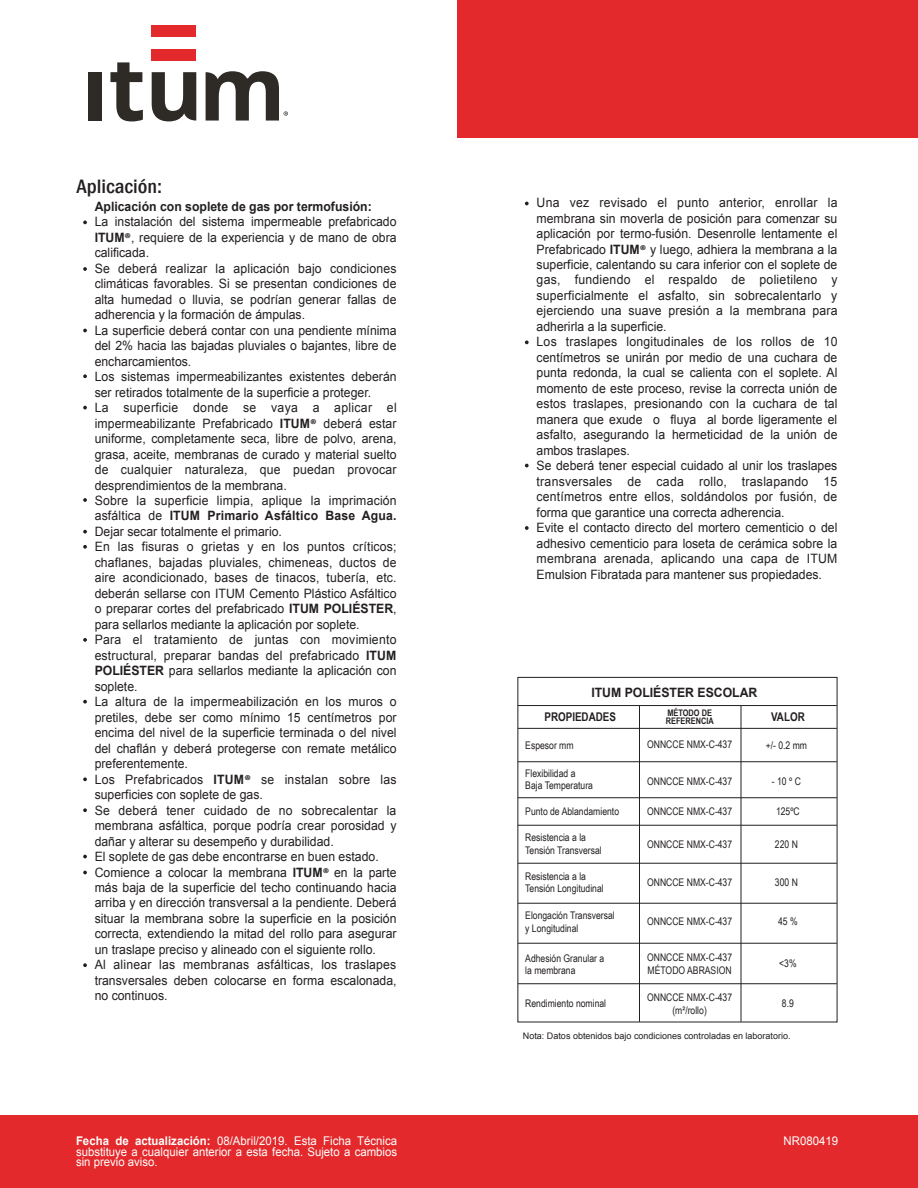
<style>
.page{position:relative;width:918px;height:1188px;background:#fff}
.page>*{position:absolute;margin:0;border:0;box-sizing:border-box;transform-origin:0 0}
.t1{font:500 condensed 19.95px "Franklin Gothic";color:#231f20;scale:1.05 1}
.t2{font:12.9px/15.5px "Arial";color:#231f20;scale:.95 1}
.t3{font:700 12.9px "Arial";color:#231f20;scale:.95 1}
.t4{font:12px/10.5px "Arial";color:#fff;text-align:justify;scale:.95 1}
.t5{font:700 12px "Arial Narrow";color:#231f20}
.t6{font:10.5px/12.6px "Arial Narrow";color:#231f20}
.t7{font:9px "Arial";color:#231f20}
.t8{font:700 9px/7.5px "Arial Narrow";color:#231f20}
.s1{font-weight:700}
.s2{font-family:"Calibri";font-weight:700}
</style>
<div class="page">
<div style="left:458px;top:0;width:460px;height:138px;background:#e3292b"></div>
<div style="left:0;top:1115px;width:918px;height:73px;background:#e3292b"></div>
<svg style="left:110px;top:62px;width:33px;height:59px"></svg>
<div style="left:152px;top:49px;width:44px;height:12px;background:#e3292b"></div>
<div style="left:152px;top:26px;width:44px;height:11px;background:#e3292b"></div>
<div style="left:88px;top:72px;width:13px;height:49px;background:#2e2a25"></div>
<svg style="left:152px;top:72px;width:44px;height:49px"></svg>
<svg style="left:206px;top:71px;width:82px;height:50px"></svg>
<hr style="left:518px;top:705px;width:319px;height:1px;background:#231f20">
<hr style="left:518px;top:728px;width:319px;height:1px;background:#231f20">
<hr style="left:518px;top:761px;width:319px;height:1px;background:#231f20">
<hr style="left:518px;top:797px;width:319px;height:1px;background:#231f20">
<hr style="left:518px;top:825px;width:319px;height:1px;background:#231f20">
<hr style="left:518px;top:863px;width:319px;height:1px;background:#231f20">
<hr style="left:518px;top:903px;width:319px;height:1px;background:#231f20">
<hr style="left:518px;top:943px;width:319px;height:1px;background:#231f20">
<hr style="left:518px;top:983px;width:319px;height:1px;background:#231f20">
<hr style="left:639px;top:706px;width:1px;height:316px;background:#231f20">
<hr style="left:741px;top:706px;width:1px;height:316px;background:#231f20">
<svg style="left:83px;top:220px;width:4px;height:4px"></svg>
<svg style="left:525px;top:202px;width:4px;height:3px"></svg>
<svg style="left:525px;top:340px;width:4px;height:4px"></svg>
<svg style="left:525px;top:464px;width:4px;height:3px"></svg>
<svg style="left:525px;top:526px;width:4px;height:4px"></svg>
<svg style="left:83px;top:267px;width:4px;height:4px"></svg>
<svg style="left:83px;top:329px;width:4px;height:3px"></svg>
<svg style="left:83px;top:374px;width:4px;height:4px"></svg>
<svg style="left:83px;top:406px;width:4px;height:4px"></svg>
<svg style="left:83px;top:498px;width:4px;height:4px"></svg>
<svg style="left:83px;top:530px;width:4px;height:4px"></svg>
<svg style="left:83px;top:545px;width:4px;height:4px"></svg>
<svg style="left:83px;top:638px;width:4px;height:4px"></svg>
<svg style="left:83px;top:700px;width:4px;height:4px"></svg>
<svg style="left:83px;top:777px;width:4px;height:4px"></svg>
<svg style="left:83px;top:808px;width:4px;height:4px"></svg>
<svg style="left:83px;top:871px;width:4px;height:3px"></svg>
<svg style="left:83px;top:855px;width:4px;height:3px"></svg>
<svg style="left:83px;top:963px;width:4px;height:4px"></svg>
<h1 class="t1" style="left:77px;top:173px;width:83px">Aplicación:</h1>
<p class="t3" style="left:95px;top:198px;width:293px">Aplicación con soplete de gas por termofusión:</p>
<p class="t2" style="left:95px;top:214px;width:319px">La instalación del sistema impermeable prefabricado <span class="s1">ITUM</span><span class="s2">®</span>, requiere de la experiencia y de mano de obra calificada.<br>Se deberá realizar la aplicación bajo condiciones climáticas favorables. Si se presentan condiciones de alta humedad o lluvia, se podrían generar fallas de adherencia y la formación de ámpulas.<br>La superficie deberá contar con una pendiente mínima del 2% hacia las bajadas pluviales o bajantes, libre de encharcamientos.<br>Los sistemas impermeabilizantes existentes deberán ser retirados totalmente de la superficie a proteger.<br>La superficie donde se vaya a aplicar el impermeabilizante Prefabricado <span class="s1">ITUM</span><span class="s2">®</span> deberá estar uniforme, completamente seca, libre de polvo, arena, grasa, aceite, membranas de curado y material suelto de cualquier naturaleza, que puedan provocar desprendimientos de la membrana.<br>Sobre la superficie limpia, aplique la imprimación asfáltica de <span class="s1">ITUM Primario Asfáltico Base Agua.<br></span>Dejar secar totalmente el primario.<br>En las fisuras o grietas y en los puntos críticos; chaflanes, bajadas pluviales, chimeneas, ductos de aire acondicionado, bases de tinacos, tubería, etc. deberán sellarse con ITUM Cemento Plástico Asfáltico o preparar cortes del prefabricado <span class="s1">ITUM POLIÉSTER</span>, para sellarlos mediante la aplicación por soplete.<br>Para el tratamiento de juntas con movimiento estructural, preparar bandas del prefabricado <span class="s1">ITUM POLIÉSTER</span> para sellarlos mediante la aplicación con soplete.<br>La altura de la impermeabilización en los muros o pretiles, debe ser como mínimo 15 centímetros por encima del nivel de la superficie terminada o del nivel del chaflán y deberá protegerse con remate metálico preferentemente.<br>Los Prefabricados <span class="s1">ITUM</span><span class="s2">®</span> se instalan sobre las superficies con soplete de gas.<br>Se deberá tener cuidado de no sobrecalentar la membrana asfáltica, porque podría crear porosidad y dañar y alterar su desempeño y durabilidad.<br>El soplete de gas debe encontrarse en buen estado.<br>Comience a colocar la membrana <span class="s1">ITUM</span><span class="s2">®</span> en la parte más baja de la superficie del techo continuando hacia arriba y en dirección transversal a la pendiente. Deberá situar la membrana sobre la superficie en la posición correcta, extendiendo la mitad del rollo para asegurar un traslape preciso y alineado con el siguiente rollo.<br>Al alinear las membranas asfálticas, los traslapes transversales deben colocarse en forma escalonada, no continuos.</p>
<p class="t2" style="left:537px;top:195px;width:318px">Una vez revisado el punto anterior, enrollar la membrana sin moverla de posición para comenzar su aplicación por termo-fusión. Desenrolle lentamente el Prefabricado <span class="s1">ITUM</span><span class="s2">®</span> y luego, adhiera la membrana a la superficie, calentando su cara inferior con el soplete de gas, fundiendo el respaldo de polietileno y superficialmente el asfalto, sin sobrecalentarlo y ejerciendo una suave presión a la membrana para adherirla a la superficie.<br>Los traslapes longitudinales de los rollos de 10 centímetros se unirán por medio de una cuchara de punta redonda, la cual se calienta con el soplete. Al momento de este proceso, revise la correcta unión de estos traslapes, presionando con la cuchara de tal manera que exude o fluya al borde ligeramente el asfalto, asegurando la hermeticidad de la unión de ambos traslapes.<br>Se deberá tener especial cuidado al unir los traslapes transversales de cada rollo, traslapando 15 centímetros entre ellos, soldándolos por fusión, de forma que garantice una correcta adherencia.<br>Evite el contacto directo del mortero cementicio o del adhesivo cementicio para loseta de cerámica sobre la membrana arenada, aplicando una capa de ITUM Emulsion Fibratada para mantener sus propiedades.</p>
<p class="t3" style="left:591px;top:684px;width:176px">ITUM POLIÉSTER ESCOLAR</p>
<p class="t8" style="left:666px;top:709px;width:49px">MÉTODO DE<br>REFERENCIA</p>
<p class="t5" style="left:544px;top:707px;width:73px">PROPIEDADES</p>
<p class="t5" style="left:771px;top:707px;width:35px">VALOR</p>
<p class="t6" style="left:525px;top:738px;width:50px">Espesor mm</p>
<p class="t6" style="left:647px;top:738px;width:87px">ONNCCE NMX-C-437</p>
<p class="t6" style="left:766px;top:738px;width:43px">+/- 0.2 mm</p>
<p class="t6" style="left:525px;top:766px;width:69px">Flexibilidad a<br>Baja Temperatura</p>
<p class="t6" style="left:525px;top:805px;width:95px">Punto de Ablandamiento</p>
<p class="t6" style="left:525px;top:831px;width:78px">Resistencia a la<br>Tensión Transversal</p>
<p class="t6" style="left:525px;top:869px;width:80px">Resistencia a la<br>Tensión Longitudinal</p>
<p class="t6" style="left:525px;top:909px;width:91px">Elongación Transversal y Longitudinal</p>
<p class="t6" style="left:525px;top:951px;width:80px">Adhesión Granular a la membrana</p>
<p class="t6" style="left:525px;top:996px;width:82px">Rendimiento nominal</p>
<p class="t6" style="left:647px;top:774px;width:87px">ONNCCE NMX-C-437</p>
<p class="t6" style="left:647px;top:805px;width:87px">ONNCCE NMX-C-437</p>
<p class="t6" style="left:647px;top:838px;width:87px">ONNCCE NMX-C-437</p>
<p class="t6" style="left:647px;top:876px;width:87px">ONNCCE NMX-C-437</p>
<p class="t6" style="left:647px;top:914px;width:87px">ONNCCE NMX-C-437</p>
<p class="t6" style="left:647px;top:951px;width:87px">ONNCCE NMX-C-437<br>MÉTODO ABRASION</p>
<p class="t6" style="left:647px;top:991px;width:87px;text-align:center">ONNCCE NMX-C-437 (m²/rollo)</p>
<p class="t6" style="left:772px;top:774px;width:30px">- 10 º C</p>
<p class="t6" style="left:776px;top:805px;width:25px">125ºC</p>
<p class="t6" style="left:775px;top:838px;width:24px">220 N</p>
<p class="t6" style="left:775px;top:876px;width:24px">300 N</p>
<p class="t6" style="left:778px;top:914px;width:21px">45 %</p>
<p class="t6" style="left:779px;top:957px;width:19px">&lt;3%</p>
<p class="t6" style="left:782px;top:996px;width:13px">8.9</p>
<p class="t7" style="left:523px;top:1029px;width:269px">Nota: Datos obtenidos bajo condiciones controladas en laboratorio.</p>
<p class="t4" style="left:76px;top:1136px;width:340px"><span class="s1">Fecha de actualización:</span> 08/Abril/2019. Esta Ficha Técnica substituye a cualquier anterior a esta fecha. Sujeto a cambios sin previo aviso.</p>
<p class="t4" style="left:784px;top:1136px;width:59px">NR080419</p>
</div>
